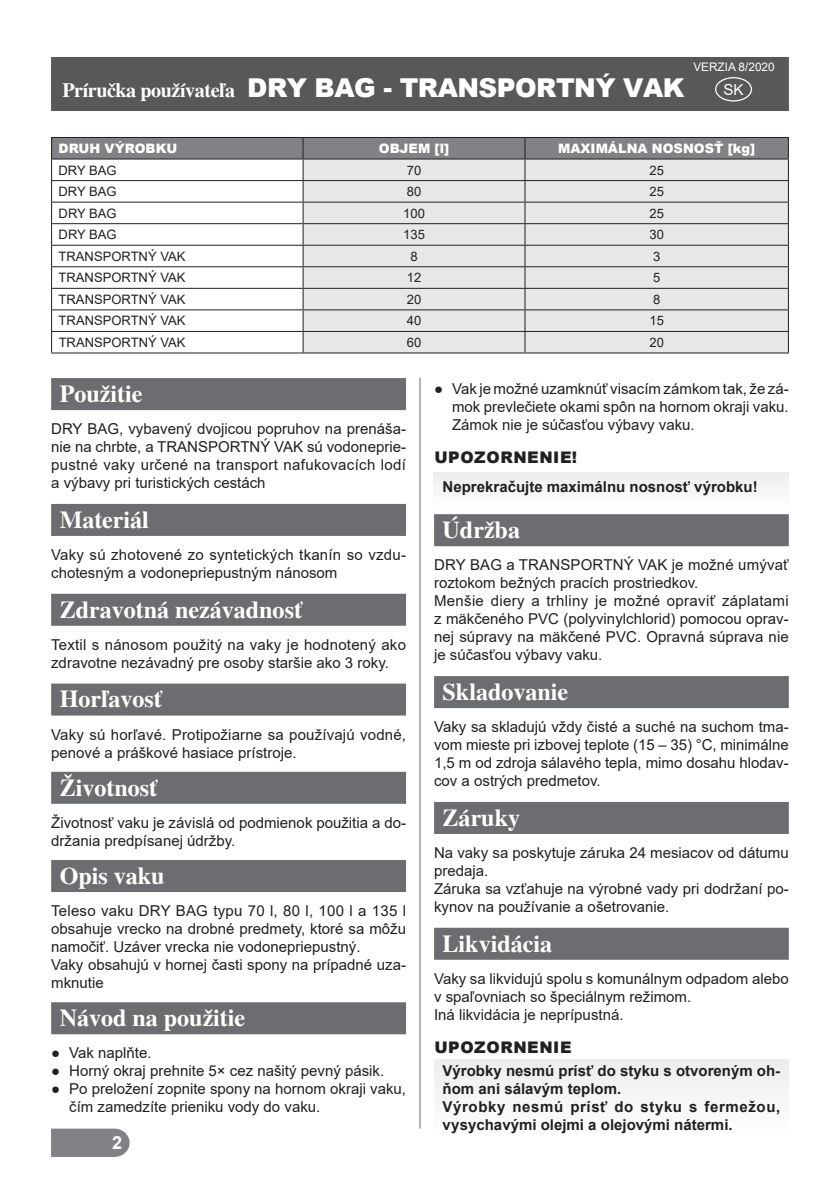
<style>
.page{position:relative;width:840px;height:1191px;background:#fff}
.page>*{position:absolute;margin:0;border:0;box-sizing:border-box;transform-origin:0 0}
.t1{font:900 26px "Arial";letter-spacing:-.02em;color:#fff}
.t2{font:700 24px "Toronto";color:#fff}
.t3{font:700 18px "Arial";color:#fff}
.t4{font:900 16px "Arial";letter-spacing:.035em;color:#231f20}
.t5{font:15.2px "Arial";color:#fff}
.t6{font:15px/18px "Arial";color:#231f20}
.t7{font:700 15px/18px "Arial";color:#231f20}
.t8{font:13px "Arial";color:#231f20}
.t9{font:900 13px "Arial";color:#fff}
.t10{font:11.8px "Arial";color:#fff}
.s1{font-family:"Toronto";font-weight:700;font-size:20px}
</style>
<div class="page">
<svg style="left:51px;top:1128px;width:79px;height:29px;background:#888a8d"></svg>
<div style="left:433px;top:472px;width:355px;height:35px;background:#f5f5f5"></div>
<hr style="left:419px;top:378px;width:1px;height:750px;background:#6c6d70">
<div style="left:434px;top:1059px;width:354px;height:75px;background:#f5f5f6"></div>
<div style="left:51px;top:57px;width:737px;height:54px;background:#57585a"></div>
<div style="left:52px;top:137px;width:251px;height:22px;background:#808285"></div>
<svg style="left:52px;top:159px;width:250px;height:193px"></svg>
<hr style="left:51px;top:137px;width:252px;height:1px;background:#231f20">
<hr style="left:51px;top:158px;width:252px;height:1px;background:#231f20">
<hr style="left:51px;top:180px;width:252px;height:1px;background:#231f20">
<hr style="left:51px;top:202px;width:252px;height:1px;background:#231f20">
<hr style="left:51px;top:223px;width:252px;height:1px;background:#231f20">
<hr style="left:51px;top:245px;width:252px;height:1px;background:#231f20">
<hr style="left:51px;top:266px;width:252px;height:1px;background:#231f20">
<hr style="left:51px;top:288px;width:252px;height:1px;background:#231f20">
<hr style="left:51px;top:309px;width:252px;height:1px;background:#231f20">
<hr style="left:51px;top:331px;width:252px;height:1px;background:#231f20">
<svg style="left:51px;top:138px;width:1px;height:214px"></svg>
<svg style="left:302px;top:137px;width:486px;height:215px;background:#d2d3d5"></svg>
<hr style="left:51px;top:352px;width:252px;height:1px;background:#231f20">
<hr style="left:303px;top:352px;width:221px;height:1px;background:#231f20">
<hr style="left:524px;top:352px;width:264px;height:1px;background:#231f20">
<div style="left:714px;top:77px;width:37px;height:24px;border:1px solid #fff;border-radius:50%"></div>
<div style="left:434px;top:514px;width:354px;height:32px;background:#6c6d70"></div>
<div style="left:434px;top:676px;width:354px;height:32px;background:#6c6d70"></div>
<div style="left:434px;top:802px;width:354px;height:32px;background:#6c6d70"></div>
<div style="left:434px;top:927px;width:354px;height:32px;background:#6c6d70"></div>
<div style="left:51px;top:378px;width:355px;height:32px;background:#6c6d70"></div>
<div style="left:51px;top:504px;width:355px;height:32px;background:#6c6d70"></div>
<div style="left:51px;top:594px;width:355px;height:32px;background:#6c6d70"></div>
<div style="left:51px;top:683px;width:355px;height:32px;background:#6c6d70"></div>
<div style="left:51px;top:772px;width:355px;height:32px;background:#6c6d70"></div>
<div style="left:51px;top:860px;width:355px;height:32px;background:#6c6d70"></div>
<div style="left:51px;top:1002px;width:355px;height:32px;background:#6c6d70"></div>
<h1 class="t1" style="left:62px;top:69px;width:623px"><span class="s1">Príručka používateľa</span> DRY BAG - TRANSPORTNÝ VAK</h1>
<p class="t10" style="left:693px;top:59px;width:83px">VERZIA 8/2020</p>
<p class="t5" style="left:723px;top:79px;width:22px">SK</p>
<p class="t9" style="left:59px;top:139px;width:120px">DRUH VÝROBKU</p>
<p class="t9" style="left:379px;top:139px;width:72px">OBJEM [L]</p>
<p class="t9" style="left:557px;top:139px;width:199px">MAXIMÁLNA NOSNOSŤ [KG]</p>
<p class="t8" style="left:59px;top:161px;width:60px">DRY BAG</p>
<p class="t8" style="left:406px;top:161px;width:16px">70</p>
<p class="t8" style="left:649px;top:161px;width:16px">25</p>
<p class="t8" style="left:59px;top:182px;width:60px">DRY BAG</p>
<p class="t8" style="left:406px;top:182px;width:16px">80</p>
<p class="t8" style="left:649px;top:182px;width:16px">25</p>
<p class="t8" style="left:59px;top:204px;width:60px">DRY BAG</p>
<p class="t8" style="left:403px;top:204px;width:23px">100</p>
<p class="t8" style="left:649px;top:204px;width:16px">25</p>
<p class="t8" style="left:59px;top:226px;width:60px">DRY BAG</p>
<p class="t8" style="left:403px;top:226px;width:23px">135</p>
<p class="t8" style="left:649px;top:226px;width:16px">30</p>
<p class="t8" style="left:59px;top:247px;width:128px">TRANSPORTNÝ VAK</p>
<p class="t8" style="left:410px;top:247px;width:9px">8</p>
<p class="t8" style="left:652px;top:247px;width:9px">3</p>
<p class="t8" style="left:59px;top:269px;width:128px">TRANSPORTNÝ VAK</p>
<p class="t8" style="left:406px;top:269px;width:16px">12</p>
<p class="t8" style="left:652px;top:269px;width:9px">5</p>
<p class="t8" style="left:59px;top:290px;width:128px">TRANSPORTNÝ VAK</p>
<p class="t8" style="left:406px;top:290px;width:16px">20</p>
<p class="t8" style="left:652px;top:290px;width:9px">8</p>
<p class="t8" style="left:59px;top:312px;width:128px">TRANSPORTNÝ VAK</p>
<p class="t8" style="left:406px;top:312px;width:16px">40</p>
<p class="t8" style="left:649px;top:312px;width:16px">15</p>
<p class="t8" style="left:59px;top:333px;width:128px">TRANSPORTNÝ VAK</p>
<p class="t8" style="left:406px;top:333px;width:16px">60</p>
<p class="t8" style="left:649px;top:333px;width:16px">20</p>
<h2 class="t2" style="left:60px;top:380px;width:84px">Použitie</h2>
<p class="t6" style="left:51px;top:420px;width:356px;text-align:justify">DRY BAG, vybavený dvojicou popruhov na prenáša&shy;nie na chrbte, a TRANSPORTNÝ VAK sú vodoneprie&shy;pustné vaky určené na transport nafukovacích lodí a výbavy pri turistických cestách</p>
<h2 class="t2" style="left:60px;top:506px;width:91px">Materiál</h2>
<p class="t6" style="left:51px;top:545px;width:356px">Vaky sú zhotovené zo syntetických tkanín so vzdu&shy;chotesným a vodonepriepustným nánosom</p>
<h2 class="t2" style="left:60px;top:595px;width:244px">Zdravotná nezávadnosť</h2>
<p class="t6" style="left:51px;top:635px;width:356px">Textil s nánosom použitý na vaky je hodnotený ako zdravotne nezávadný pre osoby staršie ako 3 roky.</p>
<h2 class="t2" style="left:60px;top:685px;width:104px">Horľavosť</h2>
<p class="t6" style="left:51px;top:725px;width:356px">Vaky sú horľavé. Protipožiarne sa používajú vodné, penové a práškové hasiace prístroje.</p>
<h2 class="t2" style="left:60px;top:773px;width:99px">Životnosť</h2>
<p class="t6" style="left:51px;top:813px;width:356px">Životnosť vaku je závislá od podmienok použitia a do&shy;držania predpísanej údržby.</p>
<h2 class="t2" style="left:60px;top:862px;width:106px">Opis vaku</h2>
<p class="t6" style="left:51px;top:901px;width:356px">Teleso vaku DRY BAG typu 70 l, 80 l, 100 l a 135 l obsahuje vrecko na drobné predmety, ktoré sa môžu namočiť. Uzáver vrecka nie vodonepriepustný.<br>Vaky obsahujú v hornej časti spony na prípadné uza&shy;mknutie</p>
<h2 class="t2" style="left:60px;top:1004px;width:187px">Návod na použitie</h2>
<p class="t6" style="left:51px;top:1044px;width:102px">● Vak naplňte.</p>
<p class="t6" style="left:51px;top:1062px;width:334px">● Horný okraj prehnite 5× cez našitý pevný pásik.</p>
<p class="t6" style="left:69px;top:1080px;width:338px;text-indent:-18px">● Po preložení zopnite spony na hornom okraji vaku, čím zamedzíte prieniku vody do vaku.</p>
<p class="t3" style="left:112px;top:1130px;width:12px">2</p>
<p class="t6" style="left:452px;top:379px;width:338px;text-align:justify;text-indent:-18px">● Vak je možné uzamknúť visacím zámkom tak, že zá&shy;mok prevlečiete okami spôn na hornom okraji vaku.<br>Zámok nie je súčasťou výbavy vaku.</p>
<p class="t4" style="left:434px;top:445px;width:65px">UPOZORNENIE</p>
<p class="t4" style="left:571px;top:445px;width:7px">!</p>
<p class="t7" style="left:442px;top:478px;width:316px">Neprekračujte maximálnu nosnosť výrobku!</p>
<h2 class="t2" style="left:442px;top:516px;width:79px">Údržba</h2>
<p class="t6" style="left:434px;top:556px;width:356px">DRY BAG a TRANSPORTNÝ VAK je možné umývať roztokom bežných pracích prostriedkov.<br>Menšie diery a trhliny je možné opraviť záplatami z mäkčeného PVC (polyvinylchlorid) pomocou oprav&shy;nej súpravy na mäkčené PVC. Opravná súprava nie je súčasťou výbavy vaku.</p>
<h2 class="t2" style="left:442px;top:678px;width:127px">Skladovanie</h2>
<p class="t6" style="left:434px;top:717px;width:356px;text-align:justify">Vaky sa skladujú vždy čisté a suché na suchom tma&shy;vom mieste pri izbovej teplote (15 – 35) °C, minimálne 1,5 m od zdroja sálavého tepla, mimo dosahu hlodav&shy;cov a ostrých predmetov.</p>
<h2 class="t2" style="left:442px;top:803px;width:79px">Záruky</h2>
<p class="t6" style="left:434px;top:843px;width:356px">Na vaky sa poskytuje záruka 24 mesiacov od dátumu predaja.<br>Záruka sa vzťahuje na výrobné vady pri dodržaní po&shy;kynov na používanie a ošetrovanie.</p>
<h2 class="t2" style="left:442px;top:929px;width:111px">Likvidácia</h2>
<p class="t6" style="left:434px;top:969px;width:356px">Vaky sa likvidujú spolu s komunálnym odpadom alebo v spaľovniach so špeciálnym režimom.<br>Iná likvidácia je neprípustná.</p>
<p class="t4" style="left:434px;top:1035px;width:65px">UPOZORNENIE</p>
<p class="t7" style="left:442px;top:1062px;width:339px">Výrobky nesmú prísť do styku s otvoreným oh&shy;ňom ani sálavým teplom.<br>Výrobky nesmú prísť do styku s fermežou, vysychavými olejmi a olejovými nátermi.</p>
</div>
